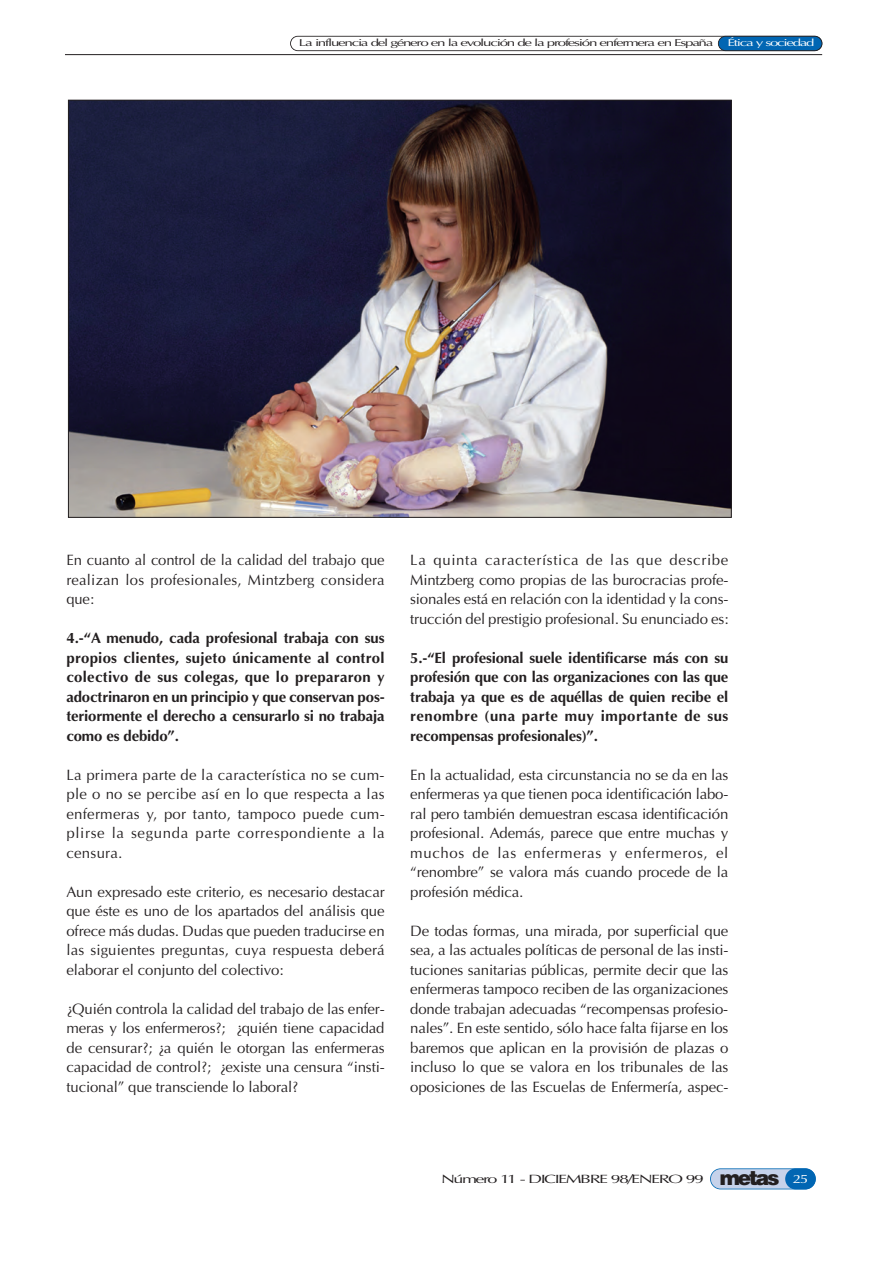
<style>
.page{position:relative;width:893px;height:1263px;background:#fff}
.page>*{position:absolute;margin:0;border:0;box-sizing:border-box;transform-origin:0 0}
.t1{font:15px/19.5px "Optima";letter-spacing:-.01em;color:#231f20;text-align:justify}
.t2{font:700 15px/19.5px "Optima";letter-spacing:-.01em;color:#231f20;text-align:justify}
.t3{font:12px "Optima";letter-spacing:-.085em;color:#231f20;scale:1.5 1}
.t4{font:10.05px "Optima";letter-spacing:-.085em;color:#231f20;scale:1.52 1}
.t5{font:10.05px "Optima";letter-spacing:-.085em;color:#fff;scale:1.52 1}
.s1{font-family:"Helvetica";font-weight:900;font-size:20.25px}
.s2{color:#fff}
</style>
<div class="page">
<div style="left:711px;top:1169px;width:103px;height:20px;background:#c6d2ea;border-radius:10px"></div>
<div style="left:710px;top:1168px;width:105px;height:21px;border:2px solid #0166b3;border-radius:11px"></div>
<div style="left:785px;top:1168px;width:30px;height:21px;background:#0166b3;border-radius:11px"></div>
<div style="left:290px;top:36px;width:532px;height:15px;border:2px solid #231f20;border-radius:8px"></div>
<div style="left:718px;top:36px;width:104px;height:15px;background:#0166b3;border-radius:7px"></div>
<div style="left:718px;top:36px;width:104px;height:15px;border:2px solid #231f20;border-radius:8px"></div>
<hr style="left:65px;top:54px;width:757px;height:1px;background:#231f20">
<img style="left:70px;top:102px;width:659px;height:414px">
<p class="t4" style="left:299px;top:39px;width:274px">La influencia del género en la evolución de la profesión enfermera en España</p>
<p class="t5" style="left:727px;top:39px;width:59px">Ética y sociedad</p>
<p class="t1" style="left:66px;top:552px;width:320px">En cuanto al control de la calidad del trabajo que realizan los profesionales, Mintzberg considera que:</p>
<p class="t2" style="left:66px;top:630px;width:320px">4.-“A menudo, cada profesional trabaja con sus propios clientes, sujeto únicamente al control colectivo de sus colegas, que lo prepararon y adoctrinaron en un principio y que conservan pos&shy;teriormente el derecho a censurarlo si no trabaja como es debido”.</p>
<p class="t1" style="left:66px;top:766px;width:320px">La primera parte de la característica no se cum&shy;ple o no se percibe así en lo que respecta a las enfermeras y, por tanto, tampoco puede cum&shy;plirse la segunda parte correspondiente a la censura.</p>
<p class="t1" style="left:66px;top:883px;width:320px">Aun expresado este criterio, es necesario destacar que éste es uno de los apartados del análisis que ofrece más dudas. Dudas que pueden traducirse en las siguientes preguntas, cuya respuesta deberá elaborar el conjunto del colectivo:</p>
<p class="t1" style="left:66px;top:1000px;width:320px">¿Quién controla la calidad del trabajo de las enfer&shy;meras y los enfermeros?; ¿quién tiene capacidad de censurar?; ¿a quién le otorgan las enfermeras capacidad de control?; ¿existe una censura “insti&shy;tucional” que transciende lo laboral?</p>
<p class="t1" style="left:410px;top:552px;width:320px">La quinta característica de las que describe Mintzberg como propias de las burocracias profe&shy;sionales está en relación con la identidad y la cons&shy;trucción del prestigio profesional. Su enunciado es:</p>
<p class="t2" style="left:410px;top:649px;width:320px">5.-“El profesional suele identificarse más con su profesión que con las organizaciones con las que trabaja ya que es de aquéllas de quien recibe el renombre (una parte muy importante de sus recompensas profesionales)”.</p>
<p class="t1" style="left:410px;top:766px;width:320px">En la actualidad, esta circunstancia no se da en las enfermeras ya que tienen poca identificación labo&shy;ral pero también demuestran escasa identificación profesional. Además, parece que entre muchas y muchos de las enfermeras y enfermeros, el “renombre” se valora más cuando procede de la profesión médica.</p>
<p class="t1" style="left:410px;top:922px;width:320px">De todas formas, una mirada, por superficial que sea, a las actuales políticas de personal de las insti&shy;tuciones sanitarias públicas, permite decir que las enfermeras tampoco reciben de las organizaciones donde trabajan adecuadas “recompensas profesio&shy;nales”. En este sentido, sólo hace falta fijarse en los baremos que aplican en la provisión de plazas o incluso lo que se valora en los tribunales de las oposiciones de las Escuelas de Enfermería, aspec-</p>
<p class="t3" style="left:441px;top:1174px;width:246px">Número 11 - DICIEMBRE 98/ENERO 99 <span class="s1">metas</span> <span class="s2">25</span></p>
</div>
